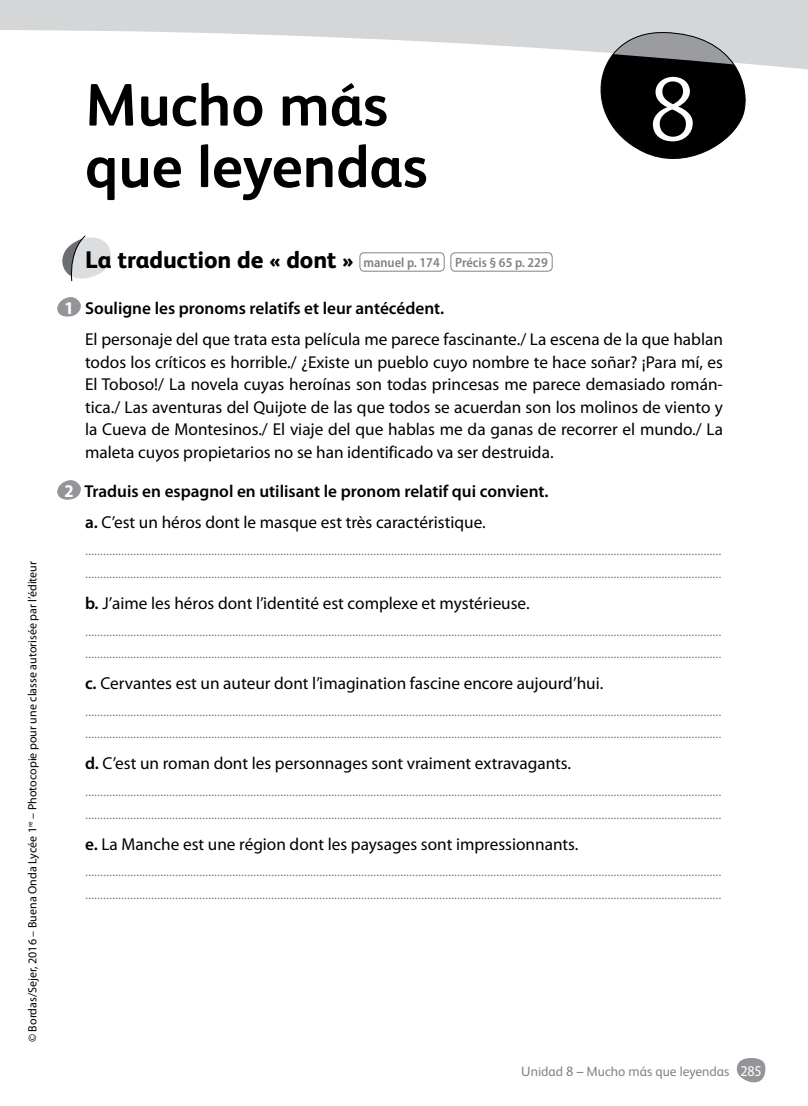
<style>
.page{position:relative;width:808px;height:1106px;background:#fff}
.page>*{position:absolute;margin:0;border:0;box-sizing:border-box;transform-origin:0 0}
.t1{font:300 91.2px "FS Albert";color:#fff}
.t2{font:700 60px/61.5px "FS Albert";color:#000}
.t3{font:700 semi-condensed 18px "Myriad Pro";color:#fff}
.t4{font:17.25px/22.5px "Myriad Pro Light SC800";color:#6d6e71}
.t5{font:17.25px/22.5px "Myriad Pro";color:#000;text-align:justify}
.t6{font:600 17.25px/31px "Myriad Pro";color:#000}
.t7{font:600 semi-condensed 13.5px "Myriad Pro";color:#808285}
.t8{font:13.5px "FS Albert";color:#808285}
.t9{font:12px "Myriad Pro";color:#000}
.s1{font-family:"FS Albert";font-weight:800;font-stretch:normal;font-size:24px;color:#000}
.s2{font-weight:400}
.s3{font-weight:600}
.s4{font-family:"Myriad Pro";font-stretch:semi-condensed;font-size:15px;color:#fff}
</style>
<div class="page">
<svg style="left:736px;top:1058px;width:30px;height:25px"></svg>
<svg style="left:62px;top:235px;width:49px;height:47px"></svg>
<div style="left:359px;top:252px;width:86px;height:19px;border:1px solid #808285;border-radius:4px"></div>
<div style="left:450px;top:252px;width:102px;height:19px;border:1px solid #808285;border-radius:4px"></div>
<svg style="left:57px;top:297px;width:24px;height:20px"></svg>
<svg style="left:57px;top:480px;width:24px;height:20px"></svg>
<svg style="left:0;top:0;width:808px;height:70px;fill:#d4d6d7"></svg>
<svg style="left:577px;top:30px;width:175px;height:129px"></svg>
<p class="t9" style="left:26px;top:1042px;width:482px;rotate:-90deg">© Bordas/Sejer, 2016 – Buena Onda Lycée 1<sup>re</sup> – Photocopie pour une classe autorisée par l’éditeur</p>
<h2 class="t2" style="left:85px;top:74px;width:344px">Mucho más que leyendas</h2>
<h1 class="t1" style="left:648px;top:57px;width:51px">8</h1>
<p class="t7" style="left:85px;top:255px;width:464px"><span class="s1">La traduction de « dont »</span> manuel p. 174 Précis § 65 p. 229</p>
<p class="t3" style="left:64px;top:297px;width:11px">1</p>
<p class="t3" style="left:64px;top:480px;width:11px">2</p>
<p class="t6" style="left:85px;top:293px;width:361px">Souligne les pronoms relatifs et leur antécédent.</p>
<p class="t5" style="left:85px;top:329px;width:639px">El personaje del que trata esta película me parece fascinante./ La escena de la que hablan todos los críticos es horrible./ ¿Existe un pueblo cuyo nombre te hace soñar? ¡Para mí, es El Toboso!/ La novela cuyas heroínas son todas princesas me parece demasiado román&shy;tica./ Las aventuras del Quijote de las que todos se acuerdan son los molinos de viento y la Cueva de Montesinos./ El viaje del que hablas me da ganas de recorrer el mundo./ La maleta cuyos propietarios no se han identificado va ser destruida.</p>
<p class="t6" style="left:84px;top:476px;width:466px">Traduis en espagnol en utilisant le pronom relatif qui convient. a. <span class="s2">C’est un héros dont le masque est très caractéristique.</span></p>
<p class="t4" style="left:85px;top:538px;width:638px">.................................................................................................................................................................................................................... ....................................................................................................................................................................................................................</p>
<p class="t5" style="left:85px;top:592px;width:446px"><span class="s3">b.</span> J’aime les héros dont l’identité est complexe et mystérieuse.</p>
<p class="t4" style="left:85px;top:619px;width:638px">.................................................................................................................................................................................................................... ....................................................................................................................................................................................................................</p>
<p class="t5" style="left:85px;top:672px;width:520px"><span class="s3">c.</span> Cervantes est un auteur dont l’imagination fascine encore aujourd’hui.</p>
<p class="t4" style="left:85px;top:699px;width:638px">.................................................................................................................................................................................................................... ....................................................................................................................................................................................................................</p>
<p class="t5" style="left:85px;top:752px;width:488px"><span class="s3">d.</span> C’est un roman dont les personnages sont vraiment extravagants.</p>
<p class="t4" style="left:85px;top:779px;width:638px">.................................................................................................................................................................................................................... ....................................................................................................................................................................................................................</p>
<p class="t5" style="left:85px;top:833px;width:495px"><span class="s3">e.</span> La Manche est une région dont les paysages sont impressionnants.</p>
<p class="t4" style="left:85px;top:859px;width:638px">.................................................................................................................................................................................................................... ....................................................................................................................................................................................................................</p>
<p class="t8" style="left:521px;top:1064px;width:242px">Unidad 8 – Mucho más que leyendas <span class="s4">285</span></p>
</div>
